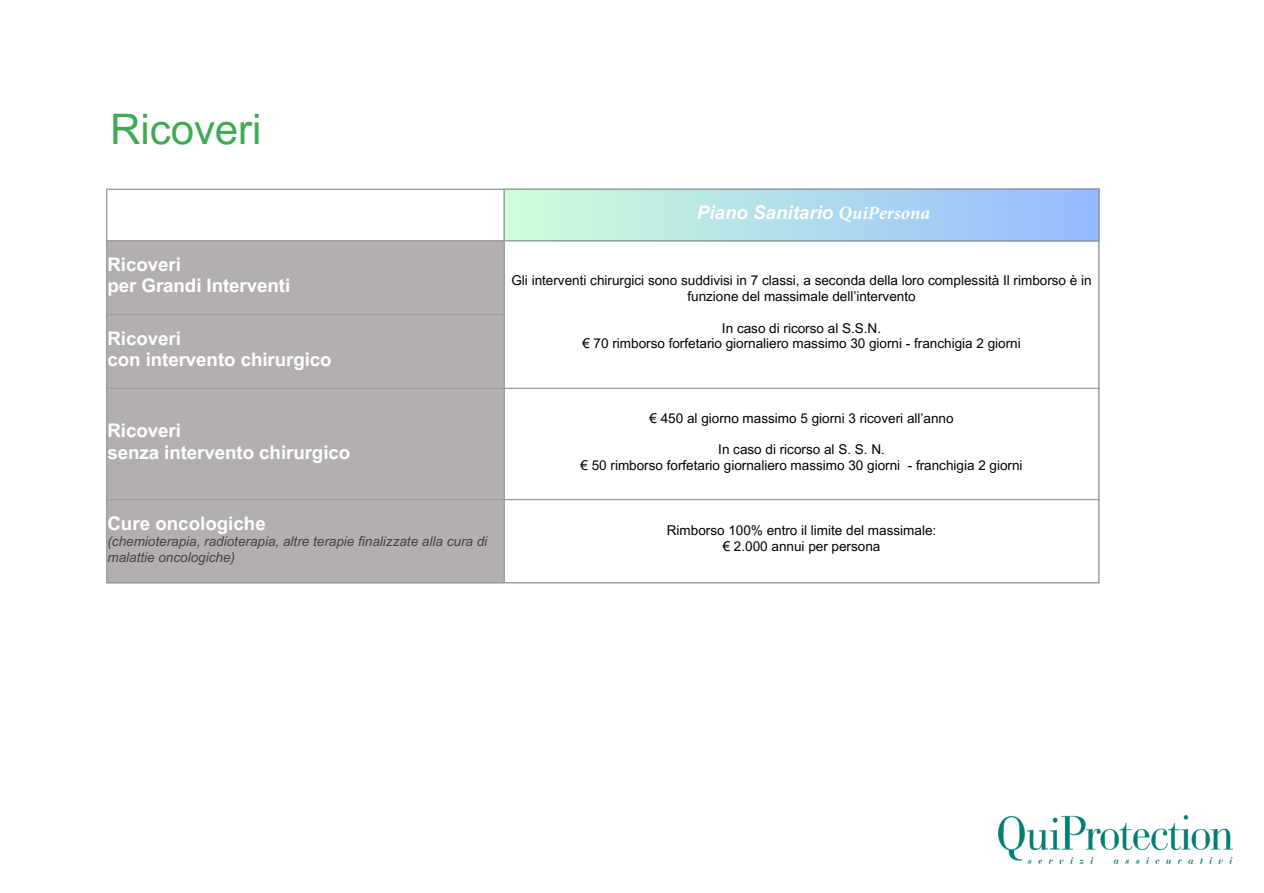
<style>
.page{position:relative;width:1264px;height:893px;background:#fff}
.page>*{position:absolute;margin:0;border:0;box-sizing:border-box;transform-origin:0 0}
.t1{font:42px "Arial MT Pro";color:#3faa54}
.t2{font:700 18.75px "Arial MT Pro";letter-spacing:-.005em;color:#fff}
.t3{font:italic 700 18.75px "Arial MT Pro";color:#fff}
.t4{font:13.5px/15.8px "Arial MT Pro";color:#000;text-align:center}
.t5{font:italic 13.5px/15.8px "Arial MT Pro";color:#484041}
.s1{font-family:"Minion Pro"}
</style>
<div class="page">
<svg style="left:107px;top:241px;width:396px;height:341px;background:#b3aeae"></svg>
<div style="left:504px;top:189px;width:595px;height:52px;background:linear-gradient(to right,#cdffd8,#94b9ff)"></div>
<hr style="left:106px;top:190px;width:1px;height:392px;background:#9e9e9e">
<hr style="left:503px;top:190px;width:2px;height:392px;background:#9e9e9e">
<hr style="left:1098px;top:190px;width:1px;height:392px;background:#9e9e9e">
<hr style="left:106px;top:188px;width:993px;height:2px;background:#9e9e9e">
<hr style="left:106px;top:240px;width:993px;height:1px;background:#9e9e9e">
<hr style="left:106px;top:314px;width:399px;height:1px;background:#9e9e9e">
<hr style="left:106px;top:387px;width:993px;height:2px;background:#9e9e9e">
<hr style="left:106px;top:498px;width:993px;height:2px;background:#9e9e9e">
<hr style="left:106px;top:582px;width:993px;height:1px;background:#9e9e9e">
<img style="left:998px;top:815px;width:234px;height:47px">
<h1 class="t1" style="left:110px;top:113px;width:153px">Ricoveri</h1>
<p class="t3" style="left:697px;top:205px;width:235px">Piano Sanitario <span class="s1">QuiPersona</span></p>
<p class="t2" style="left:107px;top:257px;width:75px">Ricoveri</p>
<p class="t2" style="left:107px;top:278px;width:184px">per Grandi Interventi</p>
<p class="t4" style="left:511px;top:274px;width:581px">Gli interventi chirurgici sono suddivisi in 7 classi, a seconda della loro complessità Il rimborso è in funzione del massimale dell’intervento</p>
<p class="t4" style="left:722px;top:321px;width:161px">In caso di ricorso al S.S.N.</p>
<p class="t2" style="left:107px;top:331px;width:75px">Ricoveri</p>
<p class="t4" style="left:582px;top:337px;width:440px">€ 70 rimborso forfetario giornaliero massimo 30 giorni - franchigia 2 giorni</p>
<p class="t2" style="left:107px;top:352px;width:226px">con intervento chirurgico</p>
<p class="t2" style="left:107px;top:423px;width:75px">Ricoveri</p>
<p class="t2" style="left:107px;top:445px;width:244px">senza intervento chirurgico</p>
<p class="t2" style="left:107px;top:515px;width:160px">Cure oncologiche</p>
<p class="t5" style="left:107px;top:535px;width:381px">(chemioterapia, radioterapia, altre terapie finalizzate alla cura di malattie oncologiche)</p>
<p class="t4" style="left:649px;top:411px;width:305px">€ 450 al giorno massimo 5 giorni 3 ricoveri all’anno</p>
<p class="t4" style="left:718px;top:443px;width:168px">In caso di ricorso al S. S. N.</p>
<p class="t4" style="left:580px;top:459px;width:443px">€ 50 rimborso forfetario giornaliero massimo 30 giorni - franchigia 2 giorni</p>
<p class="t4" style="left:667px;top:524px;width:271px">Rimborso 100% entro il limite del massimale:</p>
<p class="t4" style="left:722px;top:539px;width:159px">€ 2.000 annui per persona</p>
</div>
